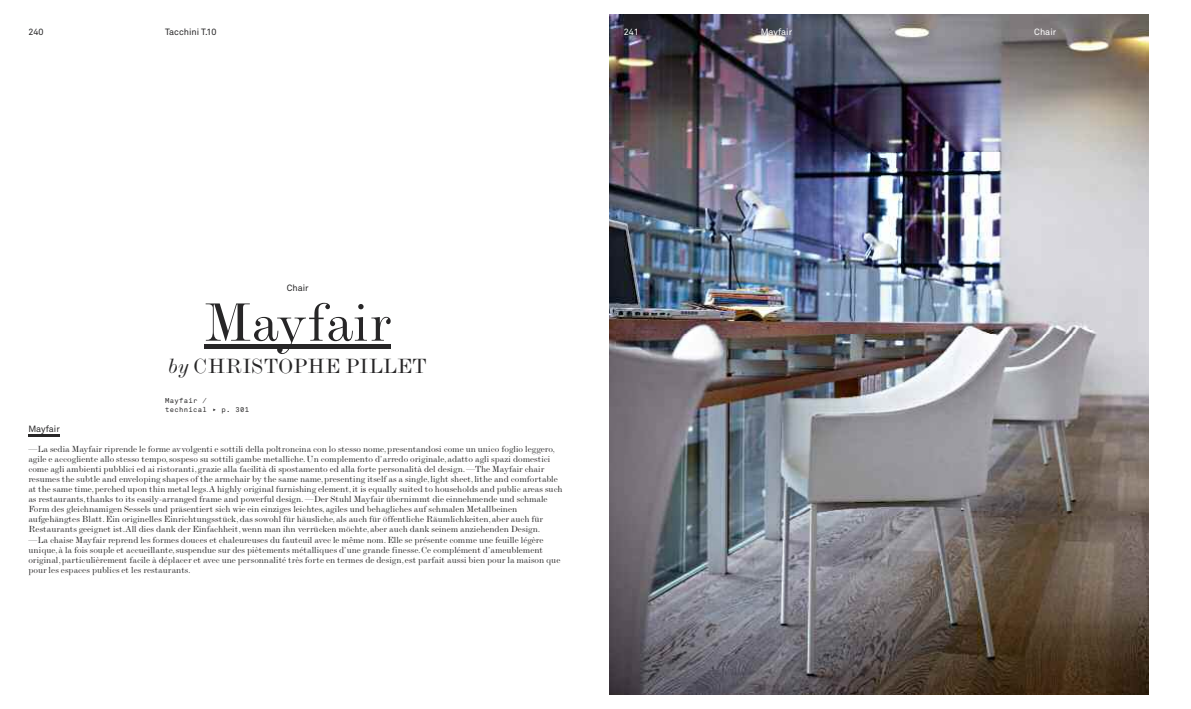
<style>
.page{position:relative;width:1191px;height:709px;background:#fff}
.page>*{position:absolute;margin:0;border:0;box-sizing:border-box;transform-origin:0 0}
.t1{font:expanded 55px "Modern";color:#272627}
.t2{font:expanded 21px "Modern";color:#272627}
.t3{font:expanded 9px/10px "Modern";color:#272627}
.t4{font:9px "Akkurat";color:#272627}
.t5{font:9px "Akkurat";color:#fff}
.t6{font:7px/9px "Akkurat Mono";letter-spacing:.05em;color:#272627}
.s1{font-style:italic}
</style>
<div class="page">
<img style="left:609px;top:14px;width:539px;height:680px">
<hr style="left:28px;top:434px;width:32px;height:2px;background:#272627">
<hr style="left:205px;top:345px;width:186px;height:4px;background:#272627">
<p class="t4" style="left:28px;top:29px;width:17px">240</p>
<p class="t4" style="left:165px;top:29px;width:53px">Tacchini T.10</p>
<p class="t5" style="left:624px;top:29px;width:17px">241</p>
<p class="t5" style="left:760px;top:29px;width:33px">Mayfair</p>
<p class="t5" style="left:1034px;top:29px;width:23px">Chair</p>
<p class="t4" style="left:287px;top:284px;width:23px">Chair</p>
<h1 class="t1" style="left:205px;top:303px;width:188px">Mayfair</h1>
<h2 class="t2" style="left:169px;top:358px;width:259px"><span class="s1">by</span> CHRISTOPHE PILLET</h2>
<p class="t6" style="left:165px;top:396px;width:85px">Mayfair / technical ∑ p. 301</p>
<p class="t4" style="left:28px;top:426px;width:33px">Mayfair</p>
<p class="t3" style="left:28px;top:445px;width:536px">—La sedia Mayfair riprende le forme avvolgenti e sottili della poltroncina con lo stesso nome,presentandosi come un unico foglio leggero, agile e accogliente allo stesso tempo,sospeso su sottili gambe metalliche.Un complemento d’arredo originale,adatto agli spazi domestici come agli ambienti pubblici ed ai ristoranti,grazie alla facilità di spostamento ed alla forte personalità del design.—The Mayfair chair resumes the subtle and enveloping shapes of the armchair by the same name,presenting itself as a single,light sheet,lithe and comfortable at the same time,perched upon thin metal legs.A highly original furnishing element,it is equally suited to households and public areas such as restaurants,thanks to its easily-arranged frame and powerful design.—Der Stuhl Mayfair übernimmt die einnehmende und schmale Form des gleichnamigen Sessels und präsentiert sich wie ein einziges leichtes,agiles und behagliches auf schmalen Metallbeinen aufgehängtes Blatt.Ein originelles Einrichtungsstück,das sowohl für häusliche,als auch für öffentliche Räumlichkeiten,aber auch für Restaurants geeignet ist.All dies dank der Einfachheit,wenn man ihn verrücken möchte,aber auch dank seinem anziehenden Design.<br>—La chaise Mayfair reprend les formes douces et chaleureuses du fauteuil avec le même nom.Elle se présente comme une feuille légère unique,à la fois souple et accueillante,suspendue sur des piètements métalliques d’une grande finesse.Ce complément d’ameublement original,particulièrement facile à déplacer et avec une personnalité très forte en termes de design,est parfait aussi bien pour la maison que pour les espaces publics et les restaurants.</p>
</div>
